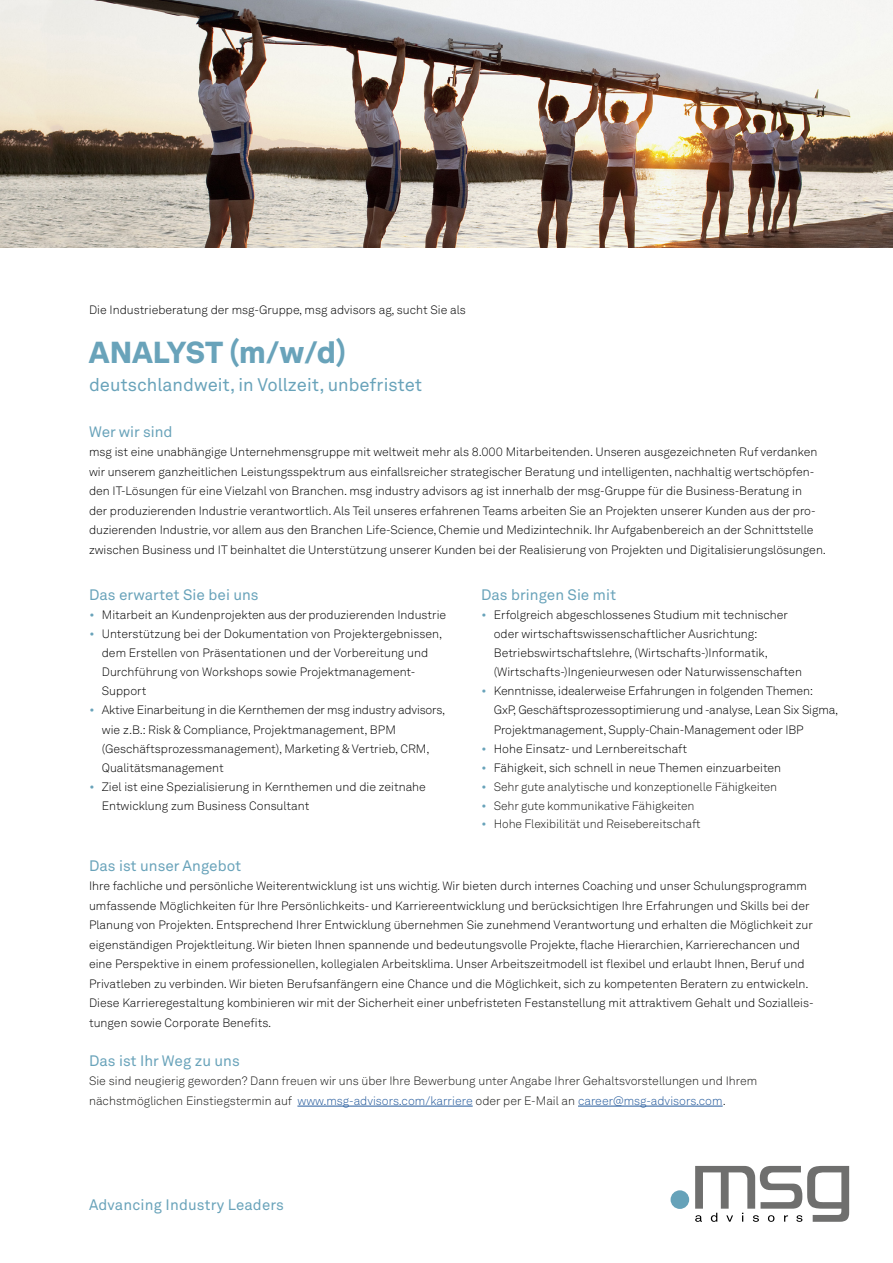
<style>
.page{position:relative;width:893px;height:1263px;background:#fff}
.page>*{position:absolute;margin:0;border:0;box-sizing:border-box;transform-origin:0 0}
.t1{font:900 30px "Akkurat LL";letter-spacing:.005em;color:#69a3ba}
.t2{font:18px "Akkurat LL";color:#69a3ba}
.t3{font:15px "Akkurat LL";color:#69a3ba}
.t4{font:15px "Akkurat Std";letter-spacing:.01em;color:#69a3ba}
.t5{font:300 12px/19.5px "Akkurat LL";color:#000}
.t6{font:300 12px/19.5px "Akkurat LL";color:#1a1a18}
.t7{font:300 12px "Akkurat Std";letter-spacing:-.01em;color:#1a1a18}
.s1{font-family:"Akkurat Std";font-size:13.5px;color:#69a3ba}
.s2{font-size:13.5px;color:#69a3ba}
.s3{color:#245a9c}
</style>
<div class="page">
<img style="left:0;top:0;width:893px;height:248px">
<div style="left:671px;top:1190px;width:18px;height:19px;background:#66a2b9;border-radius:50%"></div>
<svg style="left:695px;top:1166px;width:154px;height:56px"></svg>
<hr style="left:297px;top:1106px;width:176px;height:1px;background:#245a9c">
<hr style="left:578px;top:1106px;width:145px;height:1px;background:#245a9c">
<p class="t5" style="left:89px;top:300px;width:378px">Die Industrieberatung der msg-Gruppe, msg advisors ag, sucht Sie als</p>
<h1 class="t1" style="left:89px;top:329px;width:258px">ANALYST (m/w/d)</h1>
<h2 class="t2" style="left:89px;top:371px;width:335px">deutschlandweit, in Vollzeit, unbefristet</h2>
<p class="t3" style="left:89px;top:420px;width:85px">Wer wir sind</p>
<p class="t5" style="left:89px;top:442px;width:738px">msg ist eine unabhängige Unternehmensgruppe mit weltweit mehr als 8.000 Mitarbeitenden. Unseren ausgezeichneten Ruf verdanken wir unserem ganzheitlichen Leistungsspektrum aus einfallsreicher strategischer Beratung und intelligenten, nachhaltig wertschöpfen&shy;den IT-Lösungen für eine Vielzahl von Branchen. msg industry advisors ag ist innerhalb der msg-Gruppe für die Business-Beratung in<br>der produzierenden Industrie verantwortlich. Als Teil unseres erfahrenen Teams arbeiten Sie an Projekten unserer Kunden aus der pro&shy;duzierenden Industrie, vor allem aus den Branchen Life-Science, Chemie und Medizintechnik. Ihr Aufgabenbereich an der Schnittstelle zwischen Business und IT beinhaltet die Unterstützung unserer Kunden bei der Realisierung von Projekten und Digitalisierungslösungen.</p>
<p class="t3" style="left:89px;top:584px;width:171px">Das erwartet Sie bei uns</p>
<p class="t5" style="left:89px;top:605px;width:359px"><span class="s1">•</span> Mitarbeit an Kundenprojekten aus der produzierenden Industrie</p>
<p class="t5" style="left:102px;top:624px;width:342px;line-height:19px;text-indent:-13px"><span class="s1">•</span> Unterstützung bei der Dokumentation von Projektergebnissen, dem Erstellen von Präsentationen und der Vorbereitung und Durchführung von Workshops sowie Projektmanagement-Support</p>
<p class="t5" style="left:102px;top:700px;width:345px;line-height:19px;text-indent:-13px"><span class="s1">•</span> Aktive Einarbeitung in die Kernthemen der msg industry advisors, wie z.B.: Risk &amp; Compliance, Projektmanagement, BPM (Geschäftsprozessmanagement), Marketing &amp; Vertrieb, CRM, Qualitätsmanagement</p>
<p class="t5" style="left:102px;top:777px;width:326px;line-height:19px;text-indent:-13px"><span class="s1">•</span> Ziel ist eine Spezialisierung in Kernthemen und die zeitnahe<br>Entwicklung zum Business Consultant</p>
<p class="t3" style="left:481px;top:584px;width:137px">Das bringen Sie mit</p>
<p class="t5" style="left:494px;top:605px;width:310px;line-height:19px;text-indent:-13px"><span class="s1">•</span> Erfolgreich abgeschlossenes Studium mit technischer oder wirtschaftswissenschaftlicher Ausrichtung:<br>Betriebswirtschaftslehre, (Wirtschafts-)Informatik, (Wirtschafts-)Ingenieurwesen oder Naturwissenschaften</p>
<p class="t5" style="left:494px;top:681px;width:346px;line-height:19px;text-indent:-13px"><span class="s1">•</span> Kenntnisse, idealerweise Erfahrungen in folgenden Themen:<br>GxP, Geschäftsprozessoptimierung und -analyse, Lean Six Sigma,<br>Projektmanagement, Supply-Chain-Management oder IBP</p>
<p class="t5" style="left:481px;top:738px;width:208px"><span class="s1">•</span> Hohe Einsatz- und Lernbereitschaft</p>
<p class="t5" style="left:481px;top:757px;width:302px"><span class="s1">•</span> Fähigkeit, sich schnell in neue Themen einzuarbeiten</p>
<p class="t7" style="left:481px;top:779px;width:298px"><span class="s2">•</span> Sehr gute analytische und konzeptionelle Fähigkeiten</p>
<p class="t7" style="left:481px;top:798px;width:215px"><span class="s2">•</span> Sehr gute kommunikative Fähigkeiten</p>
<p class="t7" style="left:481px;top:816px;width:221px"><span class="s2">•</span> Hohe Flexibilität und Reisebereitschaft</p>
<p class="t3" style="left:89px;top:854px;width:154px">Das ist unser Angebot</p>
<p class="t5" style="left:89px;top:876px;width:726px">Ihre fachliche und persönliche Weiterentwicklung ist uns wichtig. Wir bieten durch internes Coaching und unser Schulungsprogramm umfassende Möglichkeiten für Ihre Persönlichkeits- und Karriereentwicklung und berücksichtigen Ihre Erfahrungen und Skills bei der Planung von Projekten. Entsprechend Ihrer Entwicklung übernehmen Sie zunehmend Verantwortung und erhalten die Möglichkeit zur eigenständigen Projektleitung. Wir bieten Ihnen spannende und bedeutungsvolle Projekte, flache Hierarchien, Karrierechancen und eine Perspektive in einem professionellen, kollegialen Arbeitsklima. Unser Arbeitszeitmodell ist flexibel und erlaubt Ihnen, Beruf und Privatleben zu verbinden. Wir bieten Berufsanfängern eine Chance und die Möglichkeit, sich zu kompetenten Beratern zu entwickeln.<br>Diese Karrieregestaltung kombinieren wir mit der Sicherheit einer unbefristeten Festanstellung mit attraktivem Gehalt und Sozialleis&shy;tungen sowie Corporate Benefits.</p>
<p class="t3" style="left:89px;top:1049px;width:152px">Das ist Ihr Weg zu uns</p>
<p class="t6" style="left:89px;top:1071px;width:670px">Sie sind neugierig geworden? Dann freuen wir uns über Ihre Bewerbung unter Angabe Ihrer Gehaltsvorstellungen und Ihrem nächstmöglichen Einstiegstermin auf <span class="s3">www.msg-advisors.com/karriere</span> oder per E-Mail an <span class="s3">career@msg-advisors.com</span>.</p>
<p class="t4" style="left:89px;top:1196px;width:196px">Advancing Industry Leaders</p>
</div>
